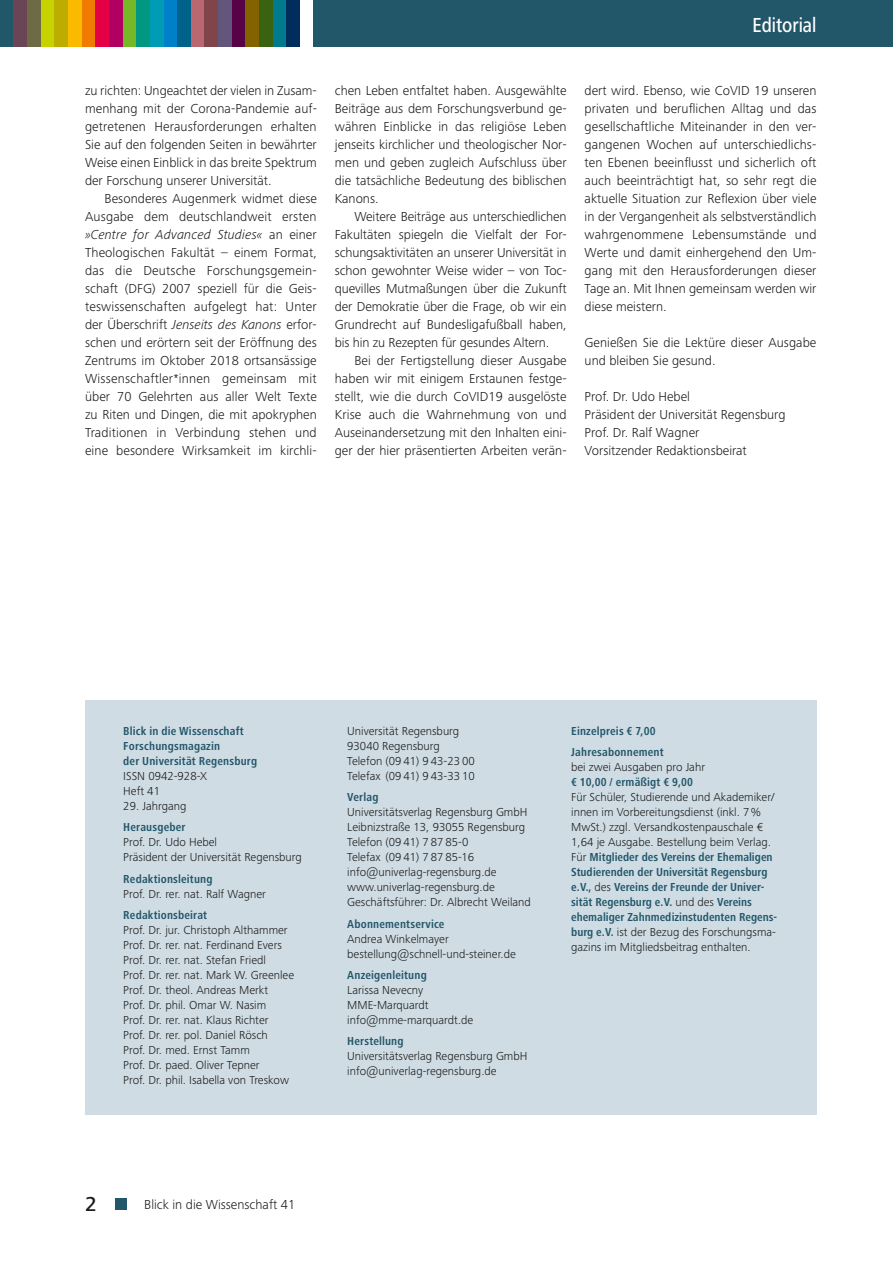
<style>
.page{position:relative;width:893px;height:1263px;background:#fff}
.page>*{position:absolute;margin:0;border:0;box-sizing:border-box;transform-origin:0 0}
.t1{font:500 21px "Frutiger Next LTW1 G";color:#fff;scale:.85 1}
.t2{font:500 21px "Frutiger Next LTW1 G";color:#1a1a18}
.t3{font:300 13.5px/18px "Frutiger Next LTW1 G";color:#1a1a18;text-align:justify}
.t4{font:300 12px/15px "Frutiger Next LTW1 G";color:#1a1a18}
.t5{font:700 condensed 12px/15px "Frutiger Next Pro";letter-spacing:.01em;color:#225669}
.s1{font-style:italic}
.s2{font-family:"Frutiger Next LTW1 G";font-weight:300;font-stretch:normal;color:#1a1a18}
.s3{font-family:"Frutiger Next Pro";font-weight:700;font-stretch:condensed;color:#225669}
</style>
<div class="page">
<div style="left:115px;top:1198px;width:11px;height:11px;background:#225669"></div>
<div style="left:0;top:0;width:14px;height:47px;background:#225669"></div>
<div style="left:14px;top:0;width:13px;height:47px;background:#6a4555"></div>
<div style="left:27px;top:0;width:14px;height:47px;background:#6e6a44"></div>
<div style="left:41px;top:0;width:14px;height:47px;background:#c7d300"></div>
<div style="left:55px;top:0;width:13px;height:47px;background:#bdad00"></div>
<div style="left:68px;top:0;width:14px;height:47px;background:#fbba00"></div>
<div style="left:82px;top:0;width:13px;height:47px;background:#ef7c00"></div>
<div style="left:95px;top:0;width:14px;height:47px;background:#e40045"></div>
<div style="left:109px;top:0;width:14px;height:47px;background:#b10061"></div>
<div style="left:123px;top:0;width:13px;height:47px;background:#76b828"></div>
<div style="left:136px;top:0;width:14px;height:47px;background:#009881"></div>
<div style="left:150px;top:0;width:14px;height:47px;background:#009bb4"></div>
<div style="left:164px;top:0;width:13px;height:47px;background:#0080c8"></div>
<div style="left:177px;top:0;width:14px;height:47px;background:#00618a"></div>
<div style="left:191px;top:0;width:14px;height:47px;background:#b96770"></div>
<div style="left:205px;top:0;width:13px;height:47px;background:#80454b"></div>
<div style="left:218px;top:0;width:14px;height:47px;background:#62567d"></div>
<div style="left:232px;top:0;width:14px;height:47px;background:#580247"></div>
<div style="left:246px;top:0;width:13px;height:47px;background:#826300"></div>
<div style="left:259px;top:0;width:14px;height:47px;background:#3a6311"></div>
<div style="left:273px;top:0;width:13px;height:47px;background:#007a8c"></div>
<div style="left:286px;top:0;width:14px;height:47px;background:#002d5b"></div>
<div style="left:314px;top:0;width:579px;height:47px;background:#225669"></div>
<div style="left:85px;top:701px;width:731px;height:414px;background:#cfdce4"></div>
<h1 class="t1" style="left:752px;top:13px;width:77px">Editorial</h1>
<p class="t3" style="left:85px;top:81px;width:233px">zu richten: Ungeachtet der vielen in Zusam&shy;menhang mit der Corona-Pandemie auf&shy;getretenen Herausforderungen erhalten Sie auf den folgenden Seiten in bewährter Weise einen Einblick in das breite Spektrum der Forschung unserer Universität.</p>
<p class="t3" style="left:85px;top:189px;width:233px;text-indent:19px">Besonderes Augenmerk widmet diese Ausgabe dem deutschlandweit ersten <span class="s1">»Centre for Advanced Studies«</span> an einer Theologischen Fakultät – einem Format, das die Deutsche Forschungsgemein&shy;schaft (DFG) 2007 speziell für die Geis&shy;teswissenschaften aufgelegt hat: Unter der Überschrift <span class="s1">Jenseits des Kanons</span> erfor&shy;schen und erörtern seit der Eröffnung des Zentrums im Oktober 2018 ortsansässige Wissenschaftler*innen gemeinsam mit über 70 Gelehrten aus aller Welt Texte zu Riten und Dingen, die mit apokryphen Traditionen in Verbindung stehen und eine besondere Wirksamkeit im kirchli-</p>
<p class="t3" style="left:335px;top:81px;width:233px">chen Leben entfaltet haben. Ausgewählte Beiträge aus dem Forschungsverbund ge&shy;währen Einblicke in das religiöse Leben jenseits kirchlicher und theologischer Nor&shy;men und geben zugleich Aufschluss über die tatsächliche Bedeutung des biblischen Kanons.</p>
<p class="t3" style="left:335px;top:207px;width:233px;text-indent:19px">Weitere Beiträge aus unterschiedlichen Fakultäten spiegeln die Vielfalt der For&shy;schungsaktivitäten an unserer Universität in schon gewohnter Weise wider – von Toc&shy;quevilles Mutmaßungen über die Zukunft der Demokratie über die Frage, ob wir ein Grundrecht auf Bundesligafußball haben, bis hin zu Rezepten für gesundes Altern.</p>
<p class="t3" style="left:335px;top:351px;width:233px;text-indent:19px">Bei der Fertigstellung dieser Ausgabe haben wir mit einigem Erstaunen festge&shy;stellt, wie die durch CoVID19 ausgelöste Krise auch die Wahrnehmung von und Auseinandersetzung mit den Inhalten eini&shy;ger der hier präsentierten Arbeiten verän-</p>
<p class="t3" style="left:585px;top:81px;width:233px">dert wird. Ebenso, wie CoVID 19 unseren privaten und beruflichen Alltag und das gesellschaftliche Miteinander in den ver&shy;gangenen Wochen auf unterschiedlichs&shy;ten Ebenen beeinflusst und sicherlich oft auch beeinträchtigt hat, so sehr regt die aktuelle Situation zur Reflexion über viele in der Vergangenheit als selbstverständlich wahrgenommene Lebensumstände und Werte und damit einhergehend den Um&shy;gang mit den Herausforderungen dieser Tage an. Mit Ihnen gemeinsam werden wir diese meistern.</p>
<p class="t3" style="left:585px;top:333px;width:233px">Genießen Sie die Lektüre dieser Ausgabe und bleiben Sie gesund.</p>
<p class="t3" style="left:585px;top:387px;width:202px;text-align:left">Prof. Dr. Udo Hebel<br>Präsident der Universität Regensburg<br>Prof. Dr. Ralf Wagner<br>Vorsitzender Redaktionsbeirat</p>
<p class="t5" style="left:123px;top:723px;width:135px">Blick in die Wissenschaft<br>Forschungsmagazin<br>der Universität Regensburg</p>
<p class="t4" style="left:123px;top:768px;width:85px">ISSN 0942-928-X<br>Heft 41</p>
<p class="t4" style="left:123px;top:798px;width:65px">29. Jahrgang</p>
<p class="t5" style="left:123px;top:820px;width:64px">Herausgeber</p>
<p class="t4" style="left:123px;top:835px;width:180px">Prof. Dr. Udo Hebel<br>Präsident der Universität Regensburg</p>
<p class="t5" style="left:123px;top:871px;width:91px">Redaktionsleitung</p>
<p class="t4" style="left:123px;top:886px;width:144px">Prof. Dr. rer. nat. Ralf Wagner</p>
<p class="t5" style="left:123px;top:907px;width:85px">Redaktionsbeirat</p>
<p class="t4" style="left:123px;top:922px;width:172px">Prof. Dr. jur. Christoph Althammer<br>Prof. Dr. rer. nat. Ferdinand Evers<br>Prof. Dr. rer. nat. Stefan Friedl<br>Prof. Dr. rer. nat. Mark W. Greenlee<br>Prof. Dr. theol. Andreas Merkt<br>Prof. Dr. phil. Omar W. Nasim<br>Prof. Dr. rer. nat. Klaus Richter<br>Prof. Dr. rer. pol. Daniel Rösch<br>Prof. Dr. med. Ernst Tamm<br>Prof. Dr. paed. Oliver Tepner<br>Prof. Dr. phil. Isabella von Treskow</p>
<h1 class="t2" style="left:85px;top:1192px;width:13px">2</h1>
<p class="t3" style="left:144px;top:1195px;width:152px">Blick in die Wissenschaft 41</p>
<p class="t4" style="left:347px;top:723px;width:129px">Universität Regensburg<br>93040 Regensburg<br>Telefon (09 41) 9 43-23 00<br>Telefax (09 41) 9 43-33 10</p>
<p class="t5" style="left:347px;top:790px;width:33px">Verlag</p>
<p class="t4" style="left:347px;top:805px;width:185px">Universitätsverlag Regensburg GmbH<br>Leibnizstraße 13, 93055 Regensburg<br>Telefon (09 41) 7 87 85-0<br>Telefax (09 41) 7 87 85-16 info@univerlag-regensburg.de www.univerlag-regensburg.de<br>Geschäftsführer: Dr. Albrecht Weiland</p>
<p class="t5" style="left:347px;top:916px;width:99px">Abonnementservice</p>
<p class="t4" style="left:347px;top:931px;width:170px">Andrea Winkelmayer bestellung@schnell-und-steiner.de</p>
<p class="t5" style="left:347px;top:967px;width:81px">Anzeigenleitung</p>
<p class="t4" style="left:347px;top:982px;width:127px">Larissa Nevecny<br>MME-Marquardt info@mme-marquardt.de</p>
<p class="t5" style="left:347px;top:1034px;width:58px">Herstellung</p>
<p class="t4" style="left:347px;top:1049px;width:182px">Universitätsverlag Regensburg GmbH info@univerlag-regensburg.de</p>
<p class="t5" style="left:571px;top:720px;width:94px;line-height:21.3px">Einzelpreis € 7,00<br>Jahresabonnement</p>
<p class="t4" style="left:571px;top:760px;width:135px">bei zwei Ausgaben pro Jahr</p>
<p class="t5" style="left:571px;top:775px;width:123px">€ 10,00 / ermäßigt € 9,00</p>
<p class="t4" style="left:571px;top:790px;width:205px">Für Schüler, Studierende und Akademiker/ innen im Vorbereitungsdienst (inkl. 7% MwSt.) zzgl. Versandkostenpauschale € 1,64 je Ausgabe. Bestellung beim Verlag.</p>
<p class="t5" style="left:571px;top:850px;width:207px"><span class="s2">Für</span> Mitglieder des Vereins der Ehemaligen Studierenden der Universität Regensburg e.V., <span class="s2">des</span> Vereins der Freunde der Univer&shy;sität Regensburg e.V. <span class="s2">und des</span> Vereins ehemaliger Zahnmedizinstudenten Regens-</p>
<p class="t4" style="left:571px;top:925px;width:206px"><span class="s3">burg e.V.</span> ist der Bezug des Forschungsma&shy;gazins im Mitgliedsbeitrag enthalten.</p>
</div>
